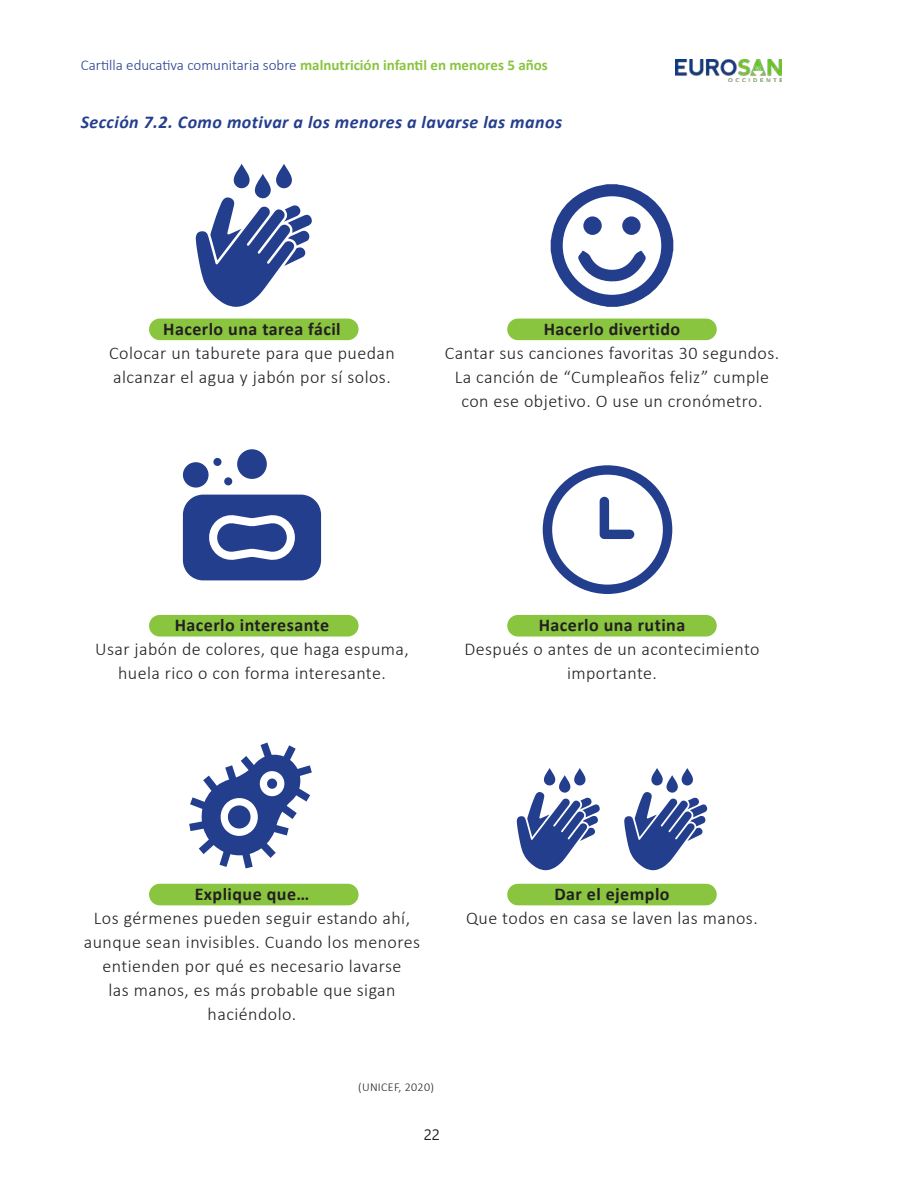
<style>
.page{position:relative;width:918px;height:1188px;background:#fff}
.page>*{position:absolute;margin:0;border:0;box-sizing:border-box;transform-origin:0 0}
.t1{font:300 18px/24px "Calibri";letter-spacing:.025em;color:#231f20;text-align:center}
.t2{font:700 18px "Calibri";letter-spacing:.025em;color:#231f20}
.t3{font:italic 700 18px "Calibri";letter-spacing:.025em;color:#243e8e}
.t4{font:700 15px "Calibri";color:#89c53f}
.t5{font:15px "Segoe UI";color:#231f20}
.t6{font:300 12px "Calibri";letter-spacing:.025em;color:#231f20}
.s1{font-weight:300;color:#243e8e}
</style>
<div class="page">
<img style="left:675px;top:59px;width:107px;height:23px">
<div style="left:149px;top:319px;width:210px;height:21px;background:#89c53f;border-radius:11px"></div>
<div style="left:149px;top:615px;width:210px;height:22px;background:#89c53f;border-radius:11px"></div>
<div style="left:149px;top:884px;width:210px;height:21px;background:#89c53f;border-radius:11px"></div>
<div style="left:507px;top:319px;width:210px;height:21px;background:#89c53f;border-radius:11px"></div>
<div style="left:507px;top:615px;width:210px;height:22px;background:#89c53f;border-radius:11px"></div>
<div style="left:507px;top:884px;width:210px;height:21px;background:#89c53f;border-radius:11px"></div>
<svg style="left:196px;top:164px;width:116px;height:143px"></svg>
<svg style="left:517px;top:768px;width:83px;height:102px"></svg>
<svg style="left:624px;top:768px;width:84px;height:102px"></svg>
<svg style="left:551px;top:184px;width:122px;height:123px"></svg>
<div style="left:583px;top:216px;width:19px;height:19px;background:#243e8e;border-radius:50%"></div>
<div style="left:622px;top:216px;width:19px;height:19px;background:#243e8e;border-radius:50%"></div>
<svg style="left:183px;top:495px;width:138px;height:85px;background:#475da0"></svg>
<div style="left:183px;top:462px;width:26px;height:26px;background:#243e8e;border-radius:50%"></div>
<div style="left:237px;top:449px;width:30px;height:30px;background:#243e8e;border-radius:50%"></div>
<svg style="left:224px;top:477px;width:9px;height:9px"></svg>
<svg style="left:213px;top:457px;width:9px;height:9px"></svg>
<svg style="left:543px;top:465px;width:129px;height:129px"></svg>
<svg style="left:189px;top:743px;width:123px;height:125px"></svg>
<p class="t4" style="left:81px;top:55px;width:469px"><span class="s1">Cartilla educativa comunitaria sobre</span> malnutrición infantil en menores 5 años</p>
<p class="t3" style="left:81px;top:110px;width:483px">Sección 7.2. Como motivar a los menores a lavarse las manos</p>
<p class="t2" style="left:163px;top:317px;width:179px">Hacerlo una tarea fácil</p>
<p class="t1" style="left:109px;top:341px;width:287px;text-align:left">Colocar un taburete para que puedan alcanzar el agua y jabón por sí solos.</p>
<p class="t2" style="left:544px;top:317px;width:138px">Hacerlo divertido</p>
<p class="t1" style="left:445px;top:341px;width:336px">Cantar sus canciones favoritas 30 segundos.<br>La canción de “Cumpleaños feliz” cumple con ese objetivo. O use un cronómetro.</p>
<p class="t2" style="left:175px;top:612px;width:156px">Hacerlo interesante</p>
<p class="t1" style="left:95px;top:636px;width:315px">Usar jabón de colores, que haga espuma, huela rico o con forma interesante.</p>
<p class="t2" style="left:539px;top:612px;width:148px">Hacerlo una rutina</p>
<p class="t1" style="left:464px;top:636px;width:297px">Después o antes de un acontecimiento importante.</p>
<p class="t2" style="left:195px;top:882px;width:116px">Explique que…</p>
<p class="t1" style="left:84px;top:906px;width:338px">Los gérmenes pueden seguir estando ahí, aunque sean invisibles. Cuando los menores entienden por qué es necesario lavarse<br>las manos, es más probable que sigan haciéndolo.</p>
<p class="t6" style="left:358px;top:1080px;width:77px">(UNICEF, 2020)</p>
<p class="t2" style="left:554px;top:882px;width:117px">Dar el ejemplo</p>
<p class="t1" style="left:466px;top:906px;width:293px">Que todos en casa se laven las manos.</p>
<p class="t5" style="left:424px;top:1120px;width:18px">22</p>
</div>
